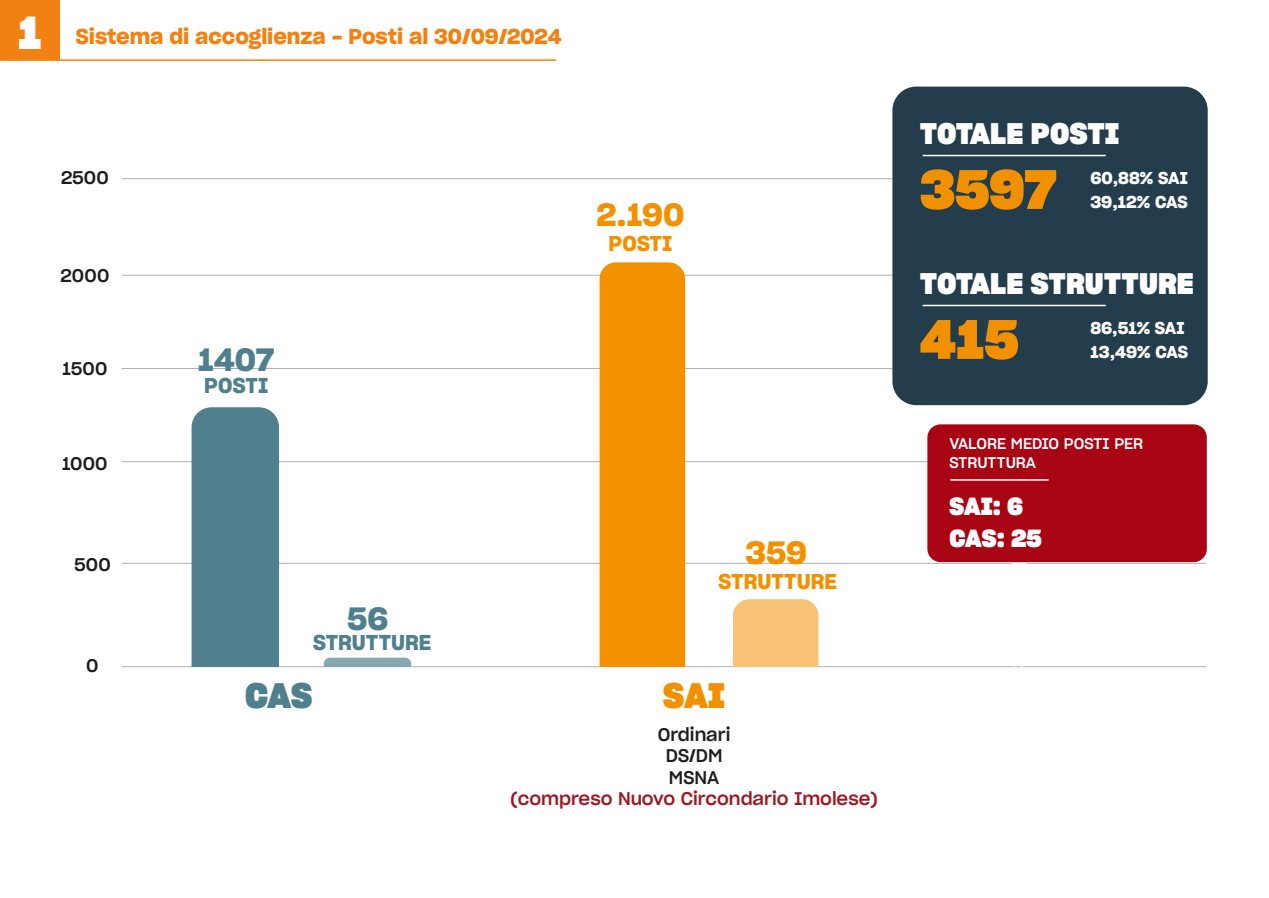
<style>
.page{position:relative;width:1269px;height:898px;background:#fff}
.page>*{position:absolute;margin:0;border:0;box-sizing:border-box;transform-origin:0 0}
.t1{font:54px "Sharp Grotesk Bold 20";color:#f29100}
.t2{font:45px "Sharp Grotesk Bold 20";color:#fff}
.t3{font:34.5px "Sharp Grotesk Bold 20";color:#50808d}
.t4{font:34.5px "Sharp Grotesk Bold 20";color:#f29100}
.t5{font:31.5px "Sharp Grotesk Semi Bold 20";letter-spacing:-.005em;color:#f29100}
.t6{font:31.5px "Sharp Grotesk Semi Bold 20";color:#50808d}
.t7{font:28.95px "Sharp Grotesk Bold 20";color:#fff}
.t8{font:24.15px/32.4px "Sharp Grotesk Bold 20";color:#fff}
.t9{font:21px "Sharp Grotesk Semi Bold 20";color:#f28111}
.t10{font:21px "Sharp Grotesk Semi Bold 20";color:#50808d}
.t11{font:21px "Sharp Grotesk Semi Bold 20";color:#f29100}
.t12{font:18px/21.6px "Sharp Grotesk Medium 20";color:#1d1d1b;text-align:center}
.t13{font:18px "Sharp Grotesk Medium 20";color:#9b1923}
.t14{font:16.8px/24px "Sharp Grotesk Semi Bold 20";color:#fff}
.t15{font:15.15px/18.9px "Sharp Grotesk Medium 20";color:#fff}
</style>
<div class="page">
<hr style="left:122px;top:275px;width:1083px;height:1px;background:#b1b1b1">
<hr style="left:122px;top:178px;width:1083px;height:1px;background:#b1b1b1">
<hr style="left:122px;top:461px;width:1083px;height:1px;background:#b1b1b1">
<hr style="left:122px;top:368px;width:1083px;height:1px;background:#b1b1b1">
<hr style="left:122px;top:666px;width:1083px;height:1px;background:#b1b1b1">
<hr style="left:122px;top:563px;width:1083px;height:1px;background:#b1b1b1">
<div style="left:599px;top:262px;width:86px;height:405px;background:#f29100"></div>
<div style="left:191px;top:407px;width:88px;height:260px;background:#50808d"></div>
<div style="left:892px;top:87px;width:315px;height:318px;background:#233d4d;border-radius:24px"></div>
<hr style="left:922px;top:155px;width:183px;height:1px;background:#fff">
<hr style="left:0;top:59px;width:556px;height:2px;background:#f28111">
<div style="left:0;top:0;width:60px;height:60px;background:#f28111"></div>
<hr style="left:922px;top:305px;width:183px;height:1px;background:#fff">
<svg style="left:324px;top:657px;width:87px;height:10px"></svg>
<div style="left:733px;top:599px;width:85px;height:68px;background:#f8c376"></div>
<div style="left:927px;top:424px;width:279px;height:138px;background:#a80414;border-radius:13px"></div>
<hr style="left:950px;top:479px;width:98px;height:2px;background:#fff">
<h2 class="t2" style="left:18px;top:-2px;width:25px">1</h2>
<p class="t9" style="left:76px;top:19px;width:487px">Sistema di accoglienza - Posti al 30/09/2024</p>
<p class="t12" style="left:61px;top:165px;width:49px">2500</p>
<p class="t12" style="left:60px;top:263px;width:50px">2000</p>
<p class="t12" style="left:62px;top:357px;width:46px">1500</p>
<p class="t12" style="left:62px;top:452px;width:47px">1000</p>
<p class="t12" style="left:74px;top:552px;width:38px">500</p>
<p class="t12" style="left:86px;top:654px;width:14px">0</p>
<h3 class="t6" style="left:198px;top:334px;width:77px">1407</h3>
<p class="t10" style="left:204px;top:369px;width:65px">POSTI</p>
<h3 class="t6" style="left:347px;top:593px;width:43px">56</h3>
<p class="t10" style="left:313px;top:626px;width:120px">STRUTTURE</p>
<h3 class="t3" style="left:245px;top:668px;width:68px">CAS</h3>
<h3 class="t5" style="left:596px;top:189px;width:89px">2.190</h3>
<p class="t11" style="left:608px;top:226px;width:65px">POSTI</p>
<h3 class="t5" style="left:745px;top:527px;width:63px">359</h3>
<p class="t11" style="left:718px;top:564px;width:120px">STRUTTURE</p>
<h3 class="t4" style="left:663px;top:669px;width:63px">SAI</h3>
<p class="t12" style="left:657px;top:722px;width:74px">Ordinari<br>DS/DM<br>MSNA</p>
<p class="t13" style="left:510px;top:784px;width:369px">(compreso Nuovo Circondario Imolese)</p>
<h3 class="t7" style="left:919px;top:111px;width:201px">TOTALE POSTI</h3>
<h1 class="t1" style="left:919px;top:148px;width:138px">3597</h1>
<p class="t14" style="left:1090px;top:165px;width:99px">60,88% SAI<br>39,12% CAS</p>
<h3 class="t7" style="left:919px;top:261px;width:275px">TOTALE STRUTTURE</h3>
<h1 class="t1" style="left:919px;top:298px;width:100px">415</h1>
<p class="t14" style="left:1090px;top:315px;width:99px">86,51% SAI<br>13,49% CAS</p>
<p class="t15" style="left:949px;top:433px;width:195px">VALORE MEDIO POSTI PER<br>STRUTTURA</p>
<p class="t8" style="left:949px;top:488px;width:94px">SAI: 6<br>CAS: 25</p>
</div>
